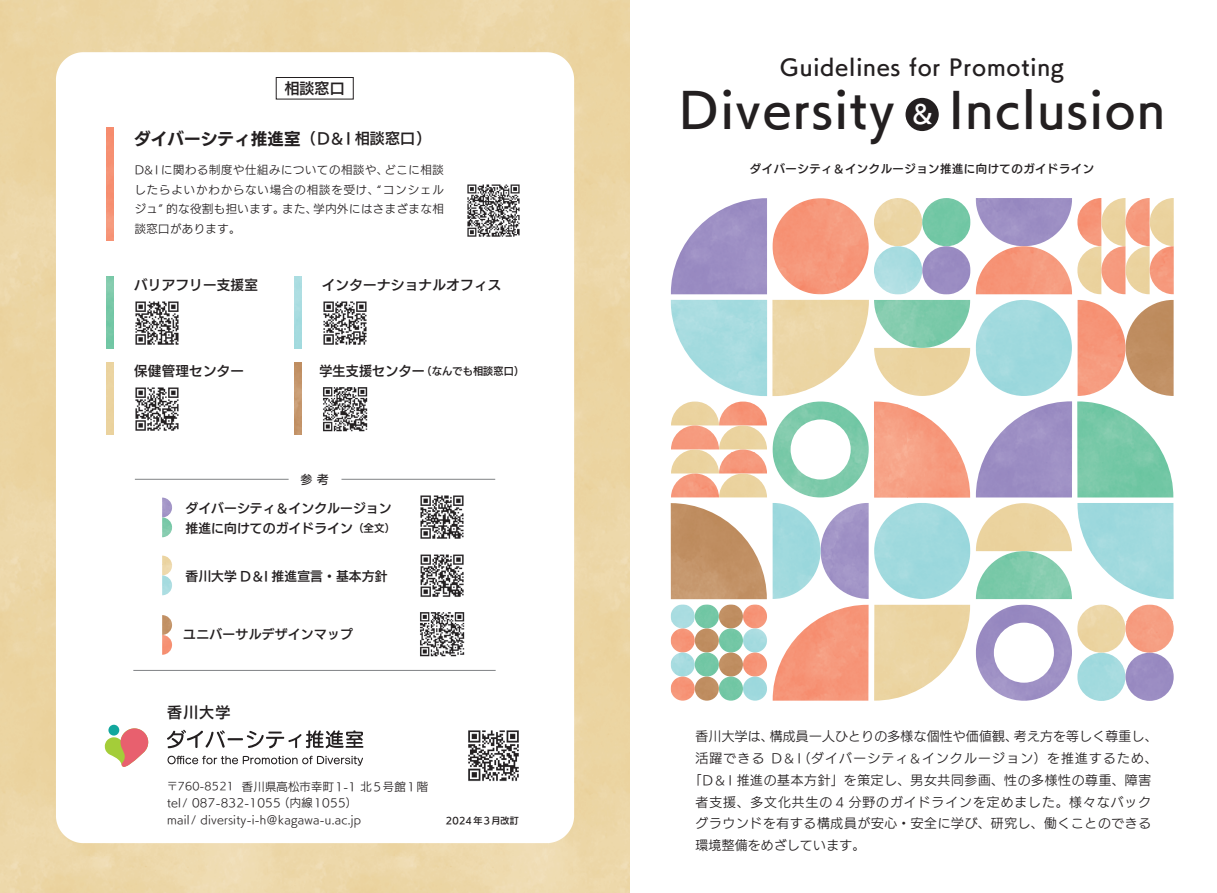
<style>
.page{position:relative;width:1217px;height:893px;background:#fff}
.page>*{position:absolute;margin:0;border:0;box-sizing:border-box;transform-origin:0 0}
.t1{font:45.9px "UD Kakugo Large Pr 6 N DB";letter-spacing:.04em;color:#231f20}
.t2{font:25.35px "UD Kakugo Large Pr 6 N DB";color:#fff}
.t3{font:21px "UD Kakugo Large Pr 6 N DB";letter-spacing:.04em;color:#231f20}
.t4{font:16.5px "UD Kakugo Large Pr 6 N B";letter-spacing:.01em;color:#231f20}
.t5{font:15px "UD Kakugo Large Pr 6 N DB";letter-spacing:.045em;color:#231f20}
.t6{font:13.5px "UD Kakugo Large Pr 6 N DB";letter-spacing:.02em;color:#231f20}
.t7{font:12.75px "UD Kakugo Large Pr 6 N R";letter-spacing:.06em;color:#231f20}
.t8{font:12.75px/19.5px "UD Kakugo Large Pr 6 N DB";letter-spacing:.01em;color:#231f20}
.t9{font:12.75px "UD Kakugo Large Pr 6 N R";letter-spacing:.025em;color:#231f20}
.t10{font:12.75px "UD Kakugo Large Pr 6 N R";letter-spacing:.1em;color:#231f20}
.t11{font:12.75px "UD Kakugo Large Pr 6 N R";letter-spacing:.085em;color:#231f20}
.t12{font:12px "UD Kakugo Large Pr 6 N M";color:#231f20}
.t13{font:11.25px/19.5px "UD Kakugo Large Pr 6 N R";letter-spacing:.05em;color:#231f20;text-align:justify}
.t14{font:11.25px/16.5px "UD Kakugo Large Pr 6 N R";letter-spacing:.025em;color:#231f20}
.t15{font:11.25px "UD Kakugo Large Pr 6 N DB";letter-spacing:.05em;color:#231f20}
.t16{font:10.5px "UD Kakugo Large Pr 6 N DB";letter-spacing:.02em;color:#231f20;scale:.96 1}
.t17{font:9px "UD Kakugo Large Pr 6 N DB";letter-spacing:.025em;color:#231f20}
.s1{font-family:"UD Kakugo Large Pr 6 N DB";font-size:15px}
.s2{font-size:13.5px}
.s3{font-size:10.5px}
</style>
<div class="page">
<div style="left:0;top:0;width:629px;height:893px;background:#ecd5a4"></div>
<div style="left:56px;top:52px;width:518px;height:791px;background:#fff"></div>
<svg style="left:670px;top:198px;width:504px;height:503px"></svg>
<div style="left:905px;top:98px;width:33px;height:33px;background:#231f20;border-radius:50%"></div>
<img style="left:464px;top:180px;width:59px;height:60px">
<img style="left:131px;top:297px;width:51px;height:51px">
<img style="left:464px;top:726px;width:59px;height:59px">
<svg style="left:107px;top:128px;width:7px;height:112px"></svg>
<svg style="left:107px;top:276px;width:7px;height:73px"></svg>
<img style="left:319px;top:297px;width:51px;height:51px">
<div style="left:294px;top:276px;width:7px;height:73px;background:#a8dce0"></div>
<img style="left:131px;top:383px;width:51px;height:51px">
<div style="left:107px;top:362px;width:7px;height:73px;background:#ebd39f"></div>
<img style="left:319px;top:383px;width:51px;height:51px">
<img style="left:416px;top:550px;width:51px;height:51px">
<img style="left:416px;top:609px;width:51px;height:51px">
<svg style="left:294px;top:362px;width:7px;height:73px"></svg>
<div style="left:276px;top:77px;width:77px;height:22px;border:1px solid #231f20"></div>
<div style="left:108px;top:725px;width:11px;height:11px;background:#12a79d;border-radius:50%"></div>
<svg style="left:104px;top:728px;width:45px;height:39px;background:#dab099"></svg>
<svg style="left:167px;top:756px;width:196px;height:10px;background:#c8c7c7"></svg>
<svg style="left:167px;top:730px;width:196px;height:18px;background:#c1c0c0"></svg>
<svg style="left:162px;top:556px;width:10px;height:39px"></svg>
<img style="left:416px;top:492px;width:51px;height:51px">
<svg style="left:162px;top:498px;width:10px;height:39px"></svg>
<svg style="left:162px;top:615px;width:10px;height:40px"></svg>
<hr style="left:135px;top:479px;width:153px;height:1px;background:#808285">
<hr style="left:341px;top:479px;width:154px;height:1px;background:#808285">
<hr style="left:133px;top:670px;width:362px;height:1px;background:#808285">
<h3 class="t5" style="left:284px;top:80px;width:62px">相談窓口</h3>
<h3 class="t4" style="left:134px;top:130px;width:299px">ダイバーシティ推進室<span class="s1">（D&amp; I 相談窓口）</span></h3>
<p class="t13" style="left:135px;top:161px;width:310px">D&amp; I に関わる制度や仕組みについての相談や、どこに相談したらよいかわからない場合の相談を受け、“コンシェルジュ” 的な役割も担います。また、学内外にはさまざまな相談窓口があります。</p>
<p class="t6" style="left:134px;top:277px;width:125px">バリアフリー支援室</p>
<p class="t6" style="left:321px;top:277px;width:181px">インターナショナルオフィス</p>
<p class="t6" style="left:134px;top:363px;width:111px">保健管理センター</p>
<p class="t16" style="left:319px;top:365px;width:215px"><span class="s2">学生支援センター</span>（なんでも相談窓口）</p>
<p class="t12" style="left:300px;top:473px;width:30px">参 考</p>
<p class="t8" style="left:185px;top:499px;width:211px">ダイバーシティ＆インクルージョン推進に向けてのガイドライン<span class="s3">（全文）</span></p>
<p class="t8" style="left:185px;top:567px;width:203px">香川大学 D＆I 推進宣言・基本方針</p>
<p class="t8" style="left:183px;top:625px;width:171px">ユニバーサルデザインマップ</p>
<h3 class="t5" style="left:167px;top:703px;width:65px">香川大学</h3>
<p class="t14" style="left:167px;top:778px;width:262px"><span class="s3">〒760-8521</span> 香川県高松市幸町1-1 北5号館1階tel/ 087-832-1055（内線 1055）<br>mail/ diversity-i-h＠kagawa-u.ac.jp</p>
<p class="t17" style="left:446px;top:816px;width:74px">2024年 3月改訂</p>
<h3 class="t3" style="left:779px;top:56px;width:286px">Guidelines for Promoting</h3>
<h1 class="t1" style="left:679px;top:84px;width:487px">Diversity Inclusion</h1>
<p class="t15" style="left:749px;top:162px;width:345px">ダイバーシティ＆インクルージョン推進に向けてのガイドライン</p>
<h2 class="t2" style="left:912px;top:100px;width:21px">&amp;</h2>
<p class="t9" style="left:695px;top:729px;width:463px">香川大学は、構成員一人ひとりの多様な個性や価値観、考え方を等しく尊重し、</p>
<p class="t10" style="left:695px;top:751px;width:463px">活躍できる D＆I（ダイバーシティ＆インクルージョン）を推進するため、</p>
<p class="t7" style="left:689px;top:773px;width:463px">「D＆I 推進の基本方針」を策定し、男女共同参画、性の多様性の尊重、障害</p>
<p class="t11" style="left:695px;top:795px;width:457px">者支援、多文化共生の 4 分野のガイドラインを定めました。様々なバック</p>
<p class="t7" style="left:695px;top:816px;width:457px">グラウンドを有する構成員が安心・安全に学び、研究し、働くことのできる</p>
<p class="t9" style="left:695px;top:838px;width:171px">環境整備をめざしています。</p>
</div>
